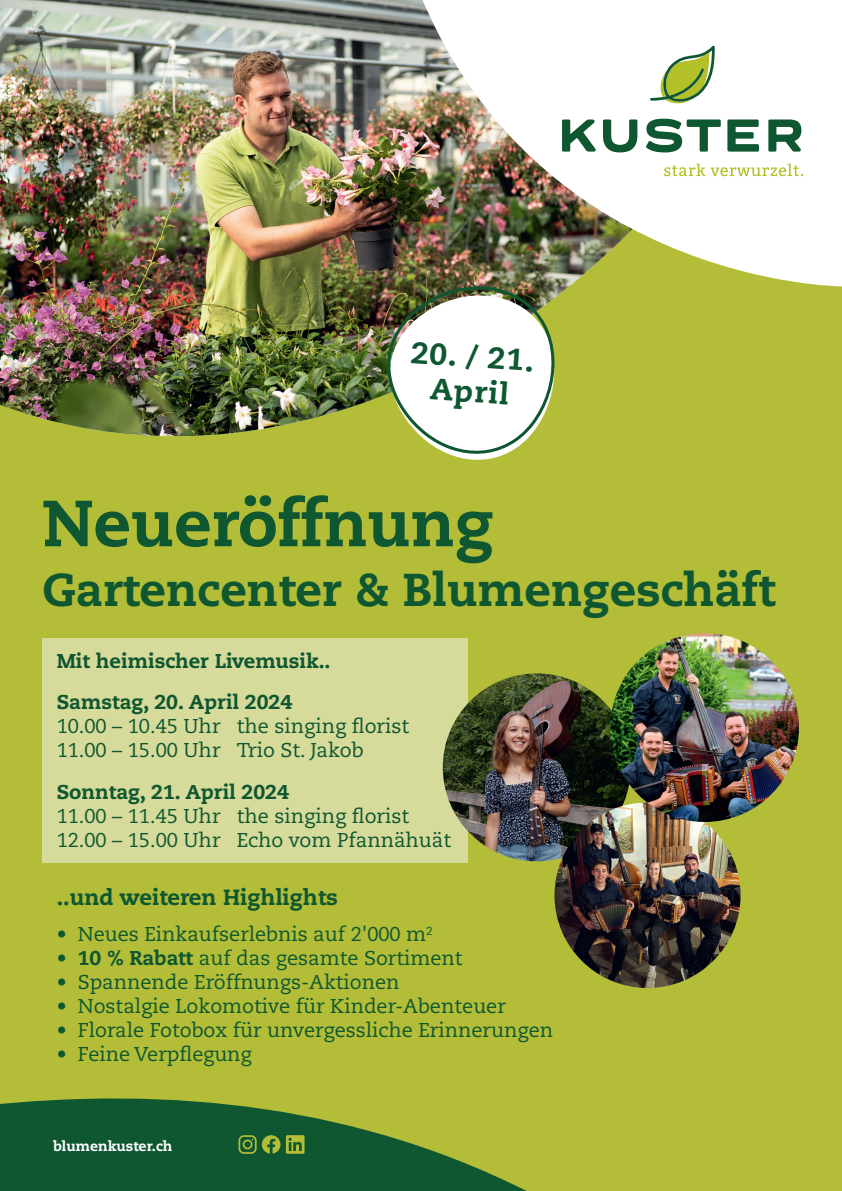
<style>
.page{position:relative;width:842px;height:1191px;background:#b3bd37}
.page>*{position:absolute;margin:0;border:0;box-sizing:border-box;transform-origin:0 0}
.t1{font:800 65px "Caecilia LT Pro 85";color:#0e5731}
.t2{font:800 46px "Caecilia LT Pro 85";color:#0e5731}
.t3{font:800 30px/35px "Caecilia LT Pro 85";color:#0e5731;text-align:center}
.t4{font:800 22px "Caecilia LT Pro 85";color:#0e5731}
.t5{font:20px/24px "Caecilia LT Pro 55 Roman";color:#0e5731}
.t6{font:800 20px/41.5px "Caecilia LT Pro 85";color:#0e5731}
.t7{font:800 14px "Caecilia LT Pro 85";color:#fff}
.s1{font-family:"Caecilia LT Pro 85";font-weight:800}
</style>
<div class="page">
<img style="left:0;top:0;width:570px;height:437px">
<img style="left:327px;top:0;width:515px;height:286px">
<img style="left:376px;top:275px;width:191px;height:185px">
<svg style="left:0;top:1098px;width:527px;height:93px;fill:#0e5731"></svg>
<svg style="left:562px;top:119px;width:34px;height:33px"></svg>
<svg style="left:603px;top:119px;width:34px;height:33px"></svg>
<svg style="left:646px;top:119px;width:75px;height:33px;background:#87ab98"></svg>
<svg style="left:727px;top:119px;width:32px;height:33px"></svg>
<svg style="left:768px;top:119px;width:33px;height:33px"></svg>
<svg style="left:664px;top:164px;width:41px;height:12px"></svg>
<svg style="left:711px;top:164px;width:92px;height:12px"></svg>
<svg style="left:650px;top:46px;width:65px;height:60px"></svg>
<svg style="left:286px;top:1135px;width:18px;height:18px"></svg>
<svg style="left:239px;top:1135px;width:41px;height:18px"></svg>
<div style="left:43px;top:638px;width:425px;height:224px;background:#d6da9a"></div>
<img style="left:443px;top:673px;width:188px;height:188px;border-radius:94px">
<img style="left:554px;top:802px;width:186px;height:186px">
<img style="left:610px;top:633px;width:189px;height:189px;border-radius:94px">
<h3 class="t3" style="left:412px;top:334px;width:125px;rotate:4deg">20. / 21.<br>April</h3>
<h1 class="t1" style="left:43px;top:478px;width:453px">Neueröffnung</h1>
<h2 class="t2" style="left:43px;top:558px;width:734px">Gartencenter &amp; Blumengeschäft</h2>
<p class="t6" style="left:57px;top:639px;width:275px">Mit heimischer Livemusik..<br>Samstag, 20. April 2024</p>
<p class="t5" style="left:57px;top:714px;width:354px">10.00 – 10.45 Uhr the singing florist<br>11.00 – 15.00 Uhr Trio St. Jakob</p>
<p class="t6" style="left:57px;top:770px;width:234px">Sonntag, 21. April 2024</p>
<p class="t5" style="left:57px;top:803px;width:396px">11.00 – 11.45 Uhr the singing florist<br>12.00 – 15.00 Uhr Echo vom Pfannähuät</p>
<p class="t4" style="left:57px;top:881px;width:283px">..und weiteren Highlights</p>
<p class="t5" style="left:57px;top:922px;width:378px">• Neues Einkaufserlebnis auf 2'000 m<sup>2</sup></p>
<p class="t5" style="left:57px;top:946px;width:407px">• <span class="s1">10 % Rabatt</span> auf das gesamte Sortiment</p>
<p class="t5" style="left:57px;top:970px;width:344px">• Spannende Eröffnungs-Aktionen</p>
<p class="t5" style="left:57px;top:994px;width:451px">• Nostalgie Lokomotive für Kinder-Abenteuer</p>
<p class="t5" style="left:57px;top:1018px;width:498px">• Florale Fotobox für unvergessliche Erinnerungen</p>
<p class="t5" style="left:57px;top:1042px;width:197px">• Feine Verpflegung</p>
<p class="t7" style="left:53px;top:1136px;width:121px">blumenkuster.ch</p>
</div>
